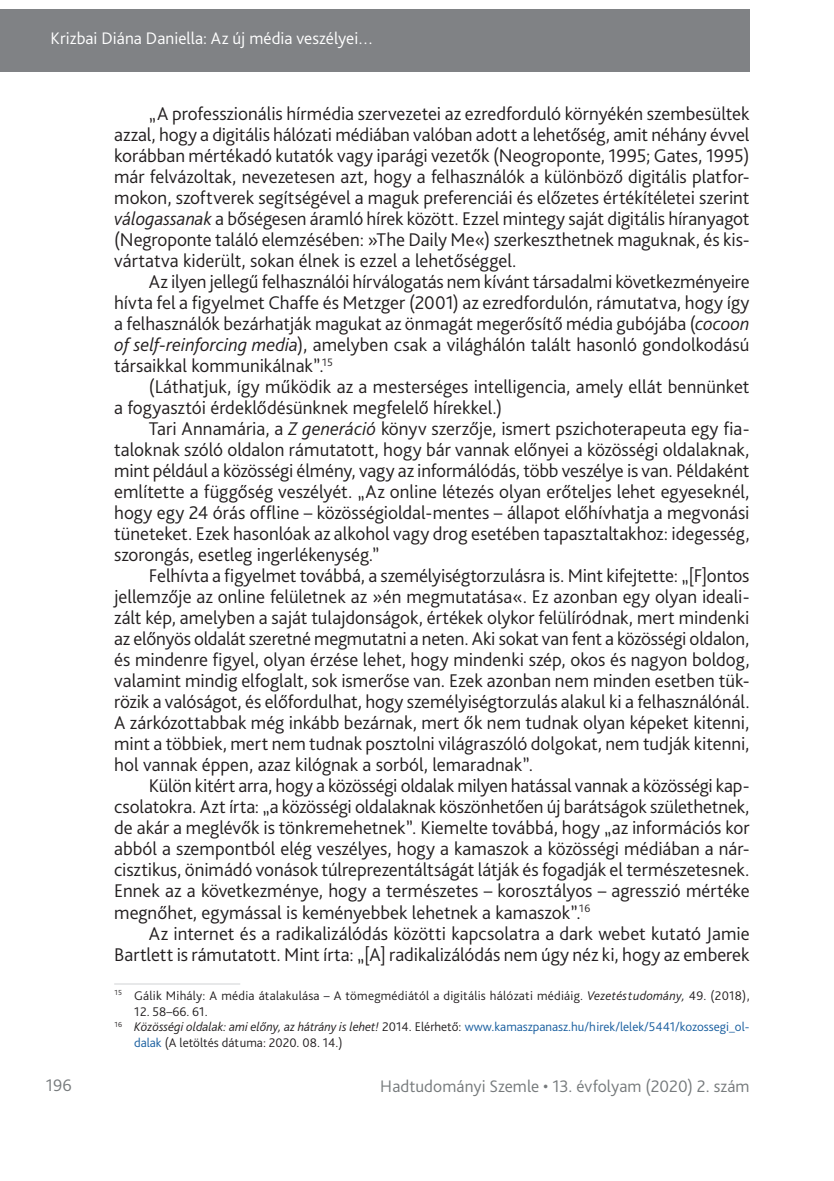
<style>
.page{position:relative;width:834px;height:1181px;background:#fff}
.page>*{position:absolute;margin:0;border:0;box-sizing:border-box;transform-origin:0 0}
._1__Body{font:300 19.25px/21px "Bliss Pro";color:#231f20;text-align:justify}
.t1{font:300 17.5px "Bliss Pro";letter-spacing:.005em;color:#767a7c}
.t2{font:300 17.5px "Bliss Pro";letter-spacing:.005em;color:#fff}
.Lábjegyzet{font:300 13.12px/15.8px "Bliss Pro";color:#175d9e}
.Lábjegyzet-2{font:300 13.12px "Bliss Pro";letter-spacing:.02em;color:#231f20}
.s1{font-style:italic}
.s2{font-style:italic;color:#231f20}
.s3{color:#231f20}
</style>
<div class="page">
<div style="left:0;top:9px;width:749px;height:63px;background:#808285"></div>
<hr style="left:114px;top:983px;width:126px;height:1px;background:#d1d2d4">
<p class="t2" style="left:51px;top:27px;width:324px">Krizbai Diána Daniella: Az új média veszélyei…</p>
<p class="_1__Body" style="left:114px;top:103px;width:636px;text-indent:35px">„A professzionális hírmédia szervezetei az ezredforduló környékén szembesültek azzal, hogy a digitális hálózati médiában valóban adott a lehetőség, amit néhány évvel korábban mértékadó kutatók vagy iparági vezetők (Neogroponte, 1995; Gates, 1995) már felvázoltak, nevezetesen azt, hogy a felhasználók a különböző digitális platfor&shy;mokon, szoftverek segítségével a maguk preferenciái és előzetes értékítéletei szerint <span class="s1">válogassanak</span> a bőségesen áramló hírek között. Ezzel mintegy saját digitális híranyagot (Negroponte találó elemzésében: »The Daily Me«) szerkeszthetnek maguknak, és kis&shy;vártatva kiderült, sokan élnek is ezzel a lehetőséggel.</p>
<p class="_1__Body" style="left:114px;top:271px;width:637px;text-indent:35px">Az ilyen jellegű felhasználói hírválogatás nem kívánt társadalmi következményeire hívta fel a figyelmet Chaffe és Metzger (2001) az ezredfordulón, rámutatva, hogy így a felhasználók bezárhatják magukat az önmagát megerősítő média gubójába (<span class="s1">cocoon of self-reinforcing media</span>), amelyben csak a világhálón talált hasonló gondolkodású társaikkal kommunikálnak”.<sup>15</sup></p>
<p class="_1__Body" style="left:114px;top:376px;width:637px;text-indent:35px">(Láthatjuk, így működik az a mesterséges intelligencia, amely ellát bennünket a fogyasztói érdeklődésünknek megfelelő hírekkel.)</p>
<p class="_1__Body" style="left:114px;top:418px;width:637px;text-indent:35px">Tari Annamária, a <span class="s1">Z generáció</span> könyv szerzője, ismert pszichoterapeuta egy fia&shy;taloknak szóló oldalon rámutatott, hogy bár vannak előnyei a közösségi oldalaknak, mint például a közösségi élmény, vagy az informálódás, több veszélye is van. Példaként említette a függőség veszélyét. „Az online létezés olyan erőteljes lehet egyeseknél, hogy egy 24 órás offline – közösségioldal-mentes – állapot előhívhatja a megvonási tüneteket. Ezek hasonlóak az alkohol vagy drog esetében tapasztaltakhoz: idegesség, szorongás, esetleg ingerlékenység.”</p>
<p class="_1__Body" style="left:114px;top:565px;width:637px;text-indent:35px">Felhívta a figyelmet továbbá, a személyiségtorzulásra is. Mint kifejtette: „[F]ontos jellemzője az online felületnek az »én megmutatása«. Ez azonban egy olyan ideali&shy;zált kép, amelyben a saját tulajdonságok, értékek olykor felülíródnak, mert mindenki az előnyös oldalát szeretné megmutatni a neten. Aki sokat van fent a közösségi oldalon, és mindenre figyel, olyan érzése lehet, hogy mindenki szép, okos és nagyon boldog, valamint mindig elfoglalt, sok ismerőse van. Ezek azonban nem minden esetben tük&shy;rözik a valóságot, és előfordulhat, hogy személyiségtorzulás alakul ki a felhasználónál.<br>A zárkózottabbak még inkább bezárnak, mert ők nem tudnak olyan képeket kitenni, mint a többiek, mert nem tudnak posztolni világraszóló dolgokat, nem tudják kitenni, hol vannak éppen, azaz kilógnak a sorból, lemaradnak”.</p>
<p class="_1__Body" style="left:114px;top:775px;width:636px;text-indent:35px">Külön kitért arra, hogy a közösségi oldalak milyen hatással vannak a közösségi kap&shy;csolatokra. Azt írta: „a közösségi oldalaknak köszönhetően új barátságok születhetnek, de akár a meglévők is tönkremehetnek”. Kiemelte továbbá, hogy „az információs kor abból a szempontból elég veszélyes, hogy a kamaszok a közösségi médiában a nár&shy;cisztikus, önimádó vonások túlreprezentáltságát látják és fogadják el természetesnek.<br>Ennek az a következménye, hogy a természetes – korosztályos – agresszió mértéke megnőhet, egymással is keményebbek lehetnek a kamaszok”.<sup>16</sup></p>
<p class="_1__Body" style="left:114px;top:922px;width:637px;text-align:right">Az internet és a radikalizálódás közötti kapcsolatra a dark webet kutató Jamie<br>Bartlett is rámutatott. Mint írta: „[A] radikalizálódás nem úgy néz ki, hogy az emberek</p>
<p class="Lábjegyzet-2" style="left:114px;top:987px;width:636px"><sup>15</sup> Gálik Mihály: A média átalakulása – A tömegmédiától a digitális hálózati médiáig. <span class="s1">Vezetéstudomány,</span> 49. (2018),</p>
<p class="Lábjegyzet-2" style="left:134px;top:1003px;width:75px">12. 58–66. 61.</p>
<p class="Lábjegyzet" style="left:134px;top:1018px;width:617px;text-indent:-20px"><sup>16</sup> <span class="s2">Közösségi oldalak: ami előny, az hátrány is lehet!</span> <span class="s3">2014. Elérhető:</span> www.kamaszpanasz.hu/hirek/lelek/5441/kozossegi_ol&shy;dalak <span class="s3">(A letöltés dátuma: 2020. 08. 14.)</span></p>
<p class="t1" style="left:46px;top:1074px;width:28px">196</p>
<p class="t1" style="left:380px;top:1075px;width:371px">Hadtudományi Szemle • 13. évfolyam (2020) 2. szám</p>
</div>
